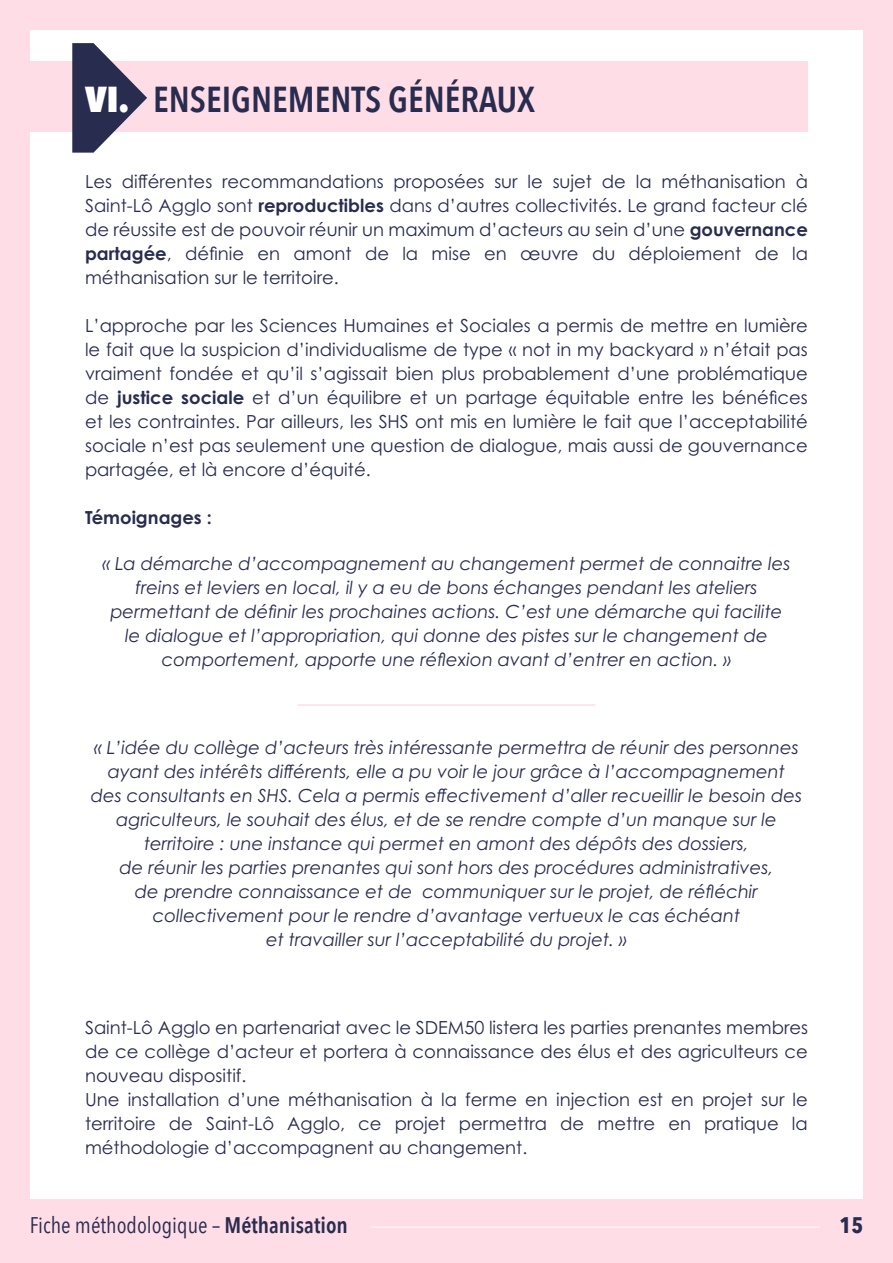
<style>
.page{position:relative;width:893px;height:1263px;background:#fff}
.page>*{position:absolute;margin:0;border:0;box-sizing:border-box;transform-origin:0 0}
.Titre_1{font:600 36px "Avenir Next Condensed";color:#282c4f}
.t1{font:800 36px "Avenir Next Condensed";color:#fff}
.t2{font:22.5px "Avenir Next Condensed";color:#282c4f}
.t3{font:700 22.5px "Avenir Next Condensed";color:#282c4f}
.t4{font:18px/24px "Century Gothic Pro";color:#282c4f;text-align:justify}
.t5{font:italic 18px/24px "Century Gothic Pro";color:#282c4f;text-align:center}
.t6{font:700 18px "Century Gothic Pro";color:#282c4f}
.s1{font-weight:700}
.s2{font-weight:600}
</style>
<div class="page">
<div style="left:0;top:0;width:30px;height:1263px;background:#ffdde7"></div>
<div style="left:863px;top:0;width:30px;height:1263px;background:#ffdde7"></div>
<div style="left:0;top:0;width:893px;height:30px;background:#ffdde7"></div>
<div style="left:0;top:1199px;width:893px;height:64px;background:#ffdde7"></div>
<hr style="left:371px;top:1226px;width:449px;height:2px;background:#fff">
<div style="left:0;top:61px;width:808px;height:71px;background:#ffdde7"></div>
<svg style="left:72px;top:43px;width:75px;height:110px"></svg>
<hr style="left:298px;top:704px;width:297px;height:2px;background:#ffdde7">
<p class="t1" style="left:85px;top:76px;width:46px">VI.</p>
<p class="Titre_1" style="left:153px;top:68px;width:384px">ENSEIGNEMENTS GÉNÉRAUX</p>
<p class="t4" style="left:85px;top:169px;width:724px">Les différentes recommandations proposées sur le sujet de la méthanisation à Saint-Lô Agglo sont <span class="s1">reproductibles</span> dans d’autres collectivités. Le grand facteur clé de réussite est de pouvoir réunir un maximum d’acteurs au sein d’une <span class="s1">gouvernance partagée</span>, définie en amont de la mise en œuvre du déploiement de la méthanisation sur le territoire.</p>
<p class="t4" style="left:85px;top:313px;width:724px">L’approche par les Sciences Humaines et Sociales a permis de mettre en lumière le fait que la suspicion d’individualisme de type « not in my backyard » n’était pas vraiment fondée et qu’il s’agissait bien plus probablement d’une problématique de <span class="s1">justice sociale</span> et d’un équilibre et un partage équitable entre les bénéfices et les contraintes. Par ailleurs, les SHS ont mis en lumière le fait que l’acceptabilité sociale n’est pas seulement une question de dialogue, mais aussi de gouvernance partagée, et là encore d’équité.</p>
<p class="t6" style="left:85px;top:506px;width:128px">Témoignages :</p>
<p class="t5" style="left:103px;top:552px;width:689px">« La démarche d’accompagnement au changement permet de connaitre les freins et leviers en local, il y a eu de bons échanges pendant les ateliers permettant de définir les prochaines actions. C’est une démarche qui facilite le dialogue et l’appropriation, qui donne des pistes sur le changement de comportement, apporte une réflexion avant d’entrer en action. »</p>
<p class="t5" style="left:91px;top:736px;width:713px">« L’idée du collège d’acteurs très intéressante permettra de réunir des personnes ayant des intérêts différents, elle a pu voir le jour grâce à l’accompagnement des consultants en SHS. Cela a permis effectivement d’aller recueillir le besoin des agriculteurs, le souhait des élus, et de se rendre compte d’un manque sur le territoire : une instance qui permet en amont des dépôts des dossiers,<br>de réunir les parties prenantes qui sont hors des procédures administratives,<br>de prendre connaissance et de communiquer sur le projet, de réfléchir collectivement pour le rendre d’avantage vertueux le cas échéant<br>et travailler sur l’acceptabilité du projet. »</p>
<p class="t4" style="left:85px;top:1015px;width:724px">Saint-Lô Agglo en partenariat avec le SDEM50 listera les parties prenantes membres de ce collège d’acteur et portera à connaissance des élus et des agriculteurs ce nouveau dispositif.</p>
<p class="t4" style="left:85px;top:1087px;width:724px">Une installation d’une méthanisation à la ferme en injection est en projet sur le territoire de Saint-Lô Agglo, ce projet permettra de mettre en pratique la méthodologie d’accompagnent au changement.</p>
<p class="t2" style="left:30px;top:1206px;width:320px">Fiche méthodologique – <span class="s2">Méthanisation</span></p>
<p class="t3" style="left:840px;top:1211px;width:25px">15</p>
</div>
